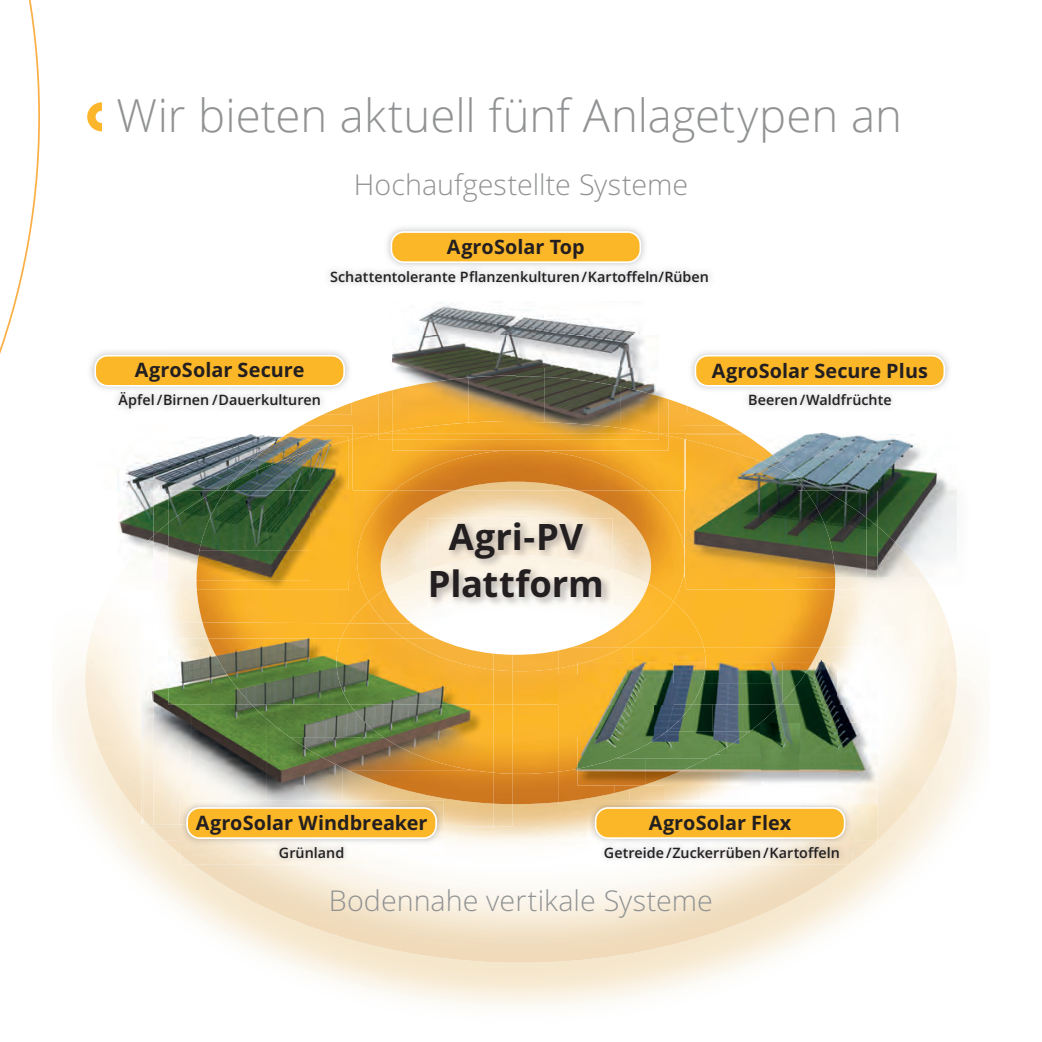
<style>
.page{position:relative;width:1042px;height:1042px;background:#fff}
.page>*{position:absolute;margin:0;border:0;box-sizing:border-box;transform-origin:0 0}
.t1{font:300 45.5px "Open Sans";color:#909293}
.t2{font:700 36.4px/47.2px "Open Sans";letter-spacing:-.005em;color:#231f20;text-align:center}
.t3{font:300 28.7px "Open Sans";color:#909293}
.t4{font:700 19.78px "Open Sans";color:#231f20}
.t5{font:600 14.35px "Open Sans";letter-spacing:.005em;color:#231f20}
</style>
<div class="page">
<svg style="left:0;top:0;width:40px;height:354px"></svg>
<svg style="left:87px;top:102px;width:15px;height:29px"></svg>
<img style="left:866px;top:841px;width:66px;height:32px">
<img style="left:85px;top:589px;width:872px;height:251px">
<img style="left:301px;top:394px;width:429px;height:40px">
<img style="left:165px;top:841px;width:712px;height:10px">
<img style="left:153px;top:590px;width:15px;height:32px">
<img style="left:168px;top:589px;width:709px;height:58px">
<img style="left:497px;top:804px;width:91px;height:37px">
<img style="left:852px;top:804px;width:25px;height:37px">
<img style="left:153px;top:828px;width:26px;height:13px">
<img style="left:444px;top:826px;width:53px;height:15px">
<img style="left:512px;top:704px;width:47px;height:67px">
<img style="left:512px;top:771px;width:47px;height:33px">
<img style="left:288px;top:434px;width:64px;height:5px">
<img style="left:352px;top:434px;width:331px;height:56px">
<img style="left:512px;top:671px;width:47px;height:33px">
<img style="left:197px;top:490px;width:638px;height:157px">
<img style="left:394px;top:450px;width:253px;height:40px">
<img style="left:369px;top:601px;width:304px;height:70px">
<img style="left:357px;top:490px;width:326px;height:111px">
<img style="left:118px;top:580px;width:231px;height:10px">
<img style="left:288px;top:426px;width:64px;height:8px">
<img style="left:242px;top:434px;width:46px;height:3px">
<img style="left:349px;top:439px;width:3px;height:141px">
<img style="left:118px;top:459px;width:35px;height:77px">
<img style="left:126px;top:536px;width:27px;height:22px">
<img style="left:153px;top:456px;width:15px;height:67px">
<img style="left:153px;top:523px;width:15px;height:34px">
<img style="left:168px;top:439px;width:64px;height:51px">
<img style="left:217px;top:482px;width:9px;height:8px">
<img style="left:168px;top:490px;width:31px;height:90px">
<img style="left:232px;top:437px;width:117px;height:3px">
<img style="left:226px;top:440px;width:123px;height:50px">
<img style="left:199px;top:490px;width:112px;height:60px">
<img style="left:311px;top:490px;width:38px;height:90px">
<img style="left:196px;top:550px;width:115px;height:30px">
<img style="left:90px;top:351px;width:262px;height:64px">
<img style="left:322px;top:403px;width:30px;height:12px">
<svg style="left:94px;top:355px;width:251px;height:32px;background:#fbc044"></svg>
<img style="left:877px;top:647px;width:6px;height:157px">
<img style="left:820px;top:647px;width:57px;height:15px">
<img style="left:559px;top:802px;width:29px;height:2px">
<img style="left:615px;top:793px;width:14px;height:7px">
<img style="left:629px;top:785px;width:213px;height:15px">
<img style="left:842px;top:785px;width:35px;height:19px">
<img style="left:559px;top:676px;width:18px;height:93px">
<img style="left:559px;top:769px;width:56px;height:33px">
<img style="left:614px;top:785px;width:28px;height:8px">
<img style="left:559px;top:647px;width:73px;height:29px">
<img style="left:632px;top:647px;width:188px;height:15px">
<img style="left:559px;top:647px;width:64px;height:21px">
<img style="left:838px;top:662px;width:40px;height:123px">
<img style="left:760px;top:704px;width:78px;height:81px">
<img style="left:746px;top:731px;width:14px;height:23px">
<img style="left:707px;top:754px;width:53px;height:31px">
<img style="left:577px;top:704px;width:77px;height:54px">
<img style="left:654px;top:704px;width:13px;height:27px">
<img style="left:667px;top:704px;width:113px;height:27px">
<img style="left:616px;top:731px;width:130px;height:27px">
<svg style="left:746px;top:731px;width:4px;height:3px"></svg>
<img style="left:577px;top:758px;width:130px;height:27px">
<img style="left:782px;top:662px;width:84px;height:42px">
<img style="left:577px;top:662px;width:125px;height:42px">
<img style="left:702px;top:662px;width:80px;height:21px">
<img style="left:782px;top:662px;width:30px;height:40px">
<img style="left:692px;top:683px;width:90px;height:21px">
<svg style="left:577px;top:662px;width:9px;height:2px"></svg>
<img style="left:588px;top:800px;width:264px;height:64px">
<svg style="left:595px;top:807px;width:250px;height:32px;background:#fbbf43"></svg>
<img style="left:444px;top:826px;width:50px;height:2px">
<img style="left:153px;top:824px;width:26px;height:4px">
<img style="left:141px;top:622px;width:12px;height:195px">
<img style="left:153px;top:622px;width:49px;height:16px">
<img style="left:494px;top:671px;width:18px;height:155px">
<img style="left:349px;top:623px;width:37px;height:15px">
<img style="left:202px;top:622px;width:147px;height:16px">
<img style="left:386px;top:623px;width:126px;height:48px">
<svg style="left:141px;top:817px;width:12px;height:11px"></svg>
<img style="left:144px;top:638px;width:47px;height:186px">
<img style="left:191px;top:704px;width:76px;height:96px">
<img style="left:267px;top:737px;width:75px;height:63px">
<img style="left:342px;top:771px;width:7px;height:29px">
<img style="left:444px;top:803px;width:50px;height:23px">
<img style="left:384px;top:704px;width:110px;height:66px">
<img style="left:251px;top:704px;width:133px;height:33px">
<img style="left:290px;top:737px;width:186px;height:34px">
<img style="left:349px;top:770px;width:145px;height:33px">
<img style="left:168px;top:638px;width:40px;height:66px">
<img style="left:350px;top:638px;width:144px;height:66px">
<img style="left:208px;top:638px;width:142px;height:66px">
<img style="left:404px;top:638px;width:90px;height:32px">
<img style="left:179px;top:826px;width:265px;height:38px">
<img style="left:179px;top:800px;width:265px;height:26px">
<svg style="left:186px;top:807px;width:251px;height:32px;background:#fbbf43"></svg>
<img style="left:794px;top:435px;width:160px;height:55px">
<svg style="left:866px;top:577px;width:11px;height:12px"></svg>
<img style="left:686px;top:577px;width:180px;height:12px">
<img style="left:743px;top:432px;width:169px;height:3px">
<img style="left:683px;top:426px;width:60px;height:8px">
<img style="left:745px;top:434px;width:121px;height:1px">
<img style="left:683px;top:434px;width:62px;height:5px">
<img style="left:683px;top:439px;width:3px;height:138px">
<img style="left:683px;top:543px;width:2px;height:34px">
<img style="left:877px;top:490px;width:80px;height:87px">
<img style="left:877px;top:526px;width:47px;height:51px">
<img style="left:866px;top:490px;width:11px;height:27px">
<img style="left:866px;top:517px;width:11px;height:60px">
<img style="left:805px;top:475px;width:19px;height:15px">
<img style="left:835px;top:490px;width:31px;height:87px">
<img style="left:686px;top:435px;width:66px;height:4px">
<img style="left:686px;top:439px;width:119px;height:51px">
<img style="left:686px;top:490px;width:149px;height:87px">
<img style="left:688px;top:351px;width:261px;height:61px">
<img style="left:688px;top:406px;width:14px;height:6px">
<svg style="left:694px;top:355px;width:251px;height:32px;background:#fbc044"></svg>
<img style="left:427px;top:569px;width:185px;height:39px">
<img style="left:427px;top:518px;width:185px;height:51px">
<svg style="left:390px;top:231px;width:251px;height:32px;background:#fbc044"></svg>
<img style="left:659px;top:390px;width:9px;height:6px">
<img style="left:659px;top:396px;width:9px;height:38px">
<img style="left:392px;top:436px;width:276px;height:14px">
<svg style="left:507px;top:450px;width:27px;height:1px"></svg>
<img style="left:432px;top:301px;width:68px;height:9px">
<img style="left:378px;top:390px;width:14px;height:50px">
<svg style="left:378px;top:431px;width:14px;height:4px"></svg>
<img style="left:392px;top:310px;width:253px;height:57px">
<img style="left:395px;top:367px;width:149px;height:10px">
<img style="left:544px;top:367px;width:112px;height:20px">
<img style="left:392px;top:377px;width:76px;height:44px">
<img style="left:468px;top:375px;width:77px;height:46px">
<img style="left:544px;top:377px;width:77px;height:44px">
<img style="left:621px;top:387px;width:38px;height:34px">
<img style="left:392px;top:421px;width:267px;height:19px">
<svg style="left:658px;top:434px;width:10px;height:2px"></svg>
<h1 class="t1" style="left:117px;top:84px;width:787px">Wir bieten aktuell fünf Anlagetypen an</h1>
<h3 class="t3" style="left:354px;top:165px;width:336px">Hochaufgestellte Systeme</h3>
<h3 class="t4" style="left:447px;top:233px;width:139px">AgroSolar Top</h3>
<p class="t5" style="left:330px;top:267px;width:380px">Schattentolerante Pflanzenkulturen /Kartoffeln/Rüben</p>
<h3 class="t4" style="left:135px;top:356px;width:171px">AgroSolar Secure</h3>
<p class="t5" style="left:119px;top:390px;width:204px">Äpfel /Birnen /Dauerkulturen</p>
<h3 class="t4" style="left:712px;top:357px;width:218px">AgroSolar Secure Plus</h3>
<p class="t5" style="left:748px;top:390px;width:145px">Beeren /Waldfrüchte</p>
<h2 class="t2" style="left:428px;top:512px;width:177px">Agri-PV<br>Plattform</h2>
<h3 class="t4" style="left:196px;top:809px;width:233px">AgroSolar Windbreaker</h3>
<h3 class="t4" style="left:649px;top:808px;width:144px">AgroSolar Flex</h3>
<p class="t5" style="left:279px;top:842px;width:67px">Grünland</p>
<p class="t5" style="left:604px;top:842px;width:238px">Getreide /Zuckerrüben /Kartoffeln</p>
<h3 class="t3" style="left:329px;top:881px;width:385px">Bodennahe vertikale Systeme</h3>
</div>
